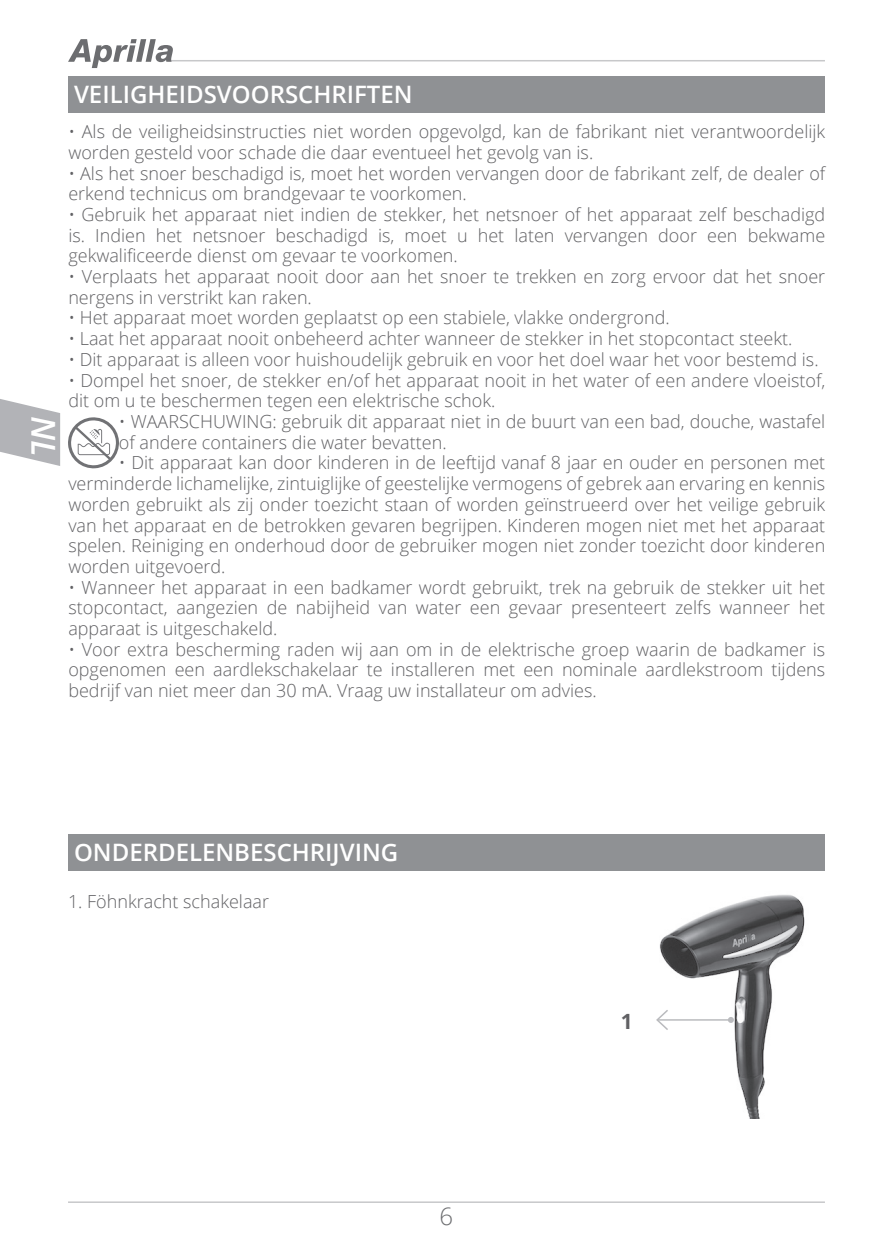
<style>
.page{position:relative;width:893px;height:1259px;background:#fff}
.page>*{position:absolute;margin:0;border:0;box-sizing:border-box;transform-origin:0 0}
.t1{font:italic 600 33px "Open Sans";color:#fff}
.t2{font:600 24px "Open Sans";color:#fff}
.t3{font:300 24px "Open Sans";color:#6c6d70}
.t4{font:700 21px "Open Sans";color:#616164}
.t5{font:300 18px/20.7px "Open Sans";color:#616164}
</style>
<div class="page">
<hr style="left:68px;top:1201px;width:757px;height:2px;background:#c7c8ca">
<hr style="left:168px;top:60px;width:657px;height:1px;background:#c7c8ca">
<svg style="left:68px;top:39px;width:105px;height:29px"></svg>
<svg style="left:0;top:399px;width:60px;height:67px"></svg>
<div style="left:68px;top:76px;width:757px;height:37px;background:#8f9194"></div>
<div style="left:68px;top:834px;width:757px;height:36px;background:#8f9194"></div>
<svg style="left:68px;top:417px;width:51px;height:52px"></svg>
<img style="left:660px;top:894px;width:145px;height:224px">
<hr style="left:657px;top:1019px;width:74px;height:1px;background:#babbbe">
<svg style="left:728px;top:1016px;width:6px;height:7px"></svg>
<svg style="left:656px;top:1008px;width:14px;height:23px"></svg>
<h1 class="t1" style="left:66px;top:416px;width:42px;rotate:90deg">NL</h1>
<h2 class="t2" style="left:74px;top:78px;width:340px">VEILIGHEIDSVOORSCHRIFTEN</h2>
<p class="t5" style="left:68px;top:121px;width:758px">• Als de veiligheidsinstructies niet worden opgevolgd, kan de fabrikant niet verantwoordelijk worden gesteld voor schade die daar eventueel het gevolg van is.</p>
<p class="t5" style="left:68px;top:162px;width:758px">• Als het snoer beschadigd is, moet het worden vervangen door de fabrikant zelf, de dealer of erkend technicus om brandgevaar te voorkomen.</p>
<p class="t5" style="left:68px;top:203px;width:758px;text-align:justify">• Gebruik het apparaat niet indien de stekker, het netsnoer of het apparaat zelf beschadigd is. Indien het netsnoer beschadigd is, moet u het laten vervangen door een bekwame gekwalificeerde dienst om gevaar te voorkomen.</p>
<p class="t5" style="left:68px;top:266px;width:758px">• Verplaats het apparaat nooit door aan het snoer te trekken en zorg ervoor dat het snoer nergens in verstrikt kan raken.</p>
<p class="t5" style="left:68px;top:307px;width:603px">• Het apparaat moet worden geplaatst op een stabiele, vlakke ondergrond.</p>
<p class="t5" style="left:68px;top:328px;width:726px">• Laat het apparaat nooit onbeheerd achter wanneer de stekker in het stopcontact steekt.</p>
<p class="t5" style="left:68px;top:348px;width:752px">• Dit apparaat is alleen voor huishoudelijk gebruik en voor het doel waar het voor bestemd is.</p>
<p class="t5" style="left:68px;top:369px;width:758px">• Dompel het snoer, de stekker en/of het apparaat nooit in het water of een andere vloeistof, dit om u te beschermen tegen een elektrische schok.</p>
<p class="t5" style="left:119px;top:410px;width:708px">• WAARSCHUWING: gebruik dit apparaat niet in de buurt van een bad, douche, wastafel of andere containers die water bevatten.</p>
<p class="t5" style="left:68px;top:452px;width:758px;text-align:justify;text-indent:51px">• Dit apparaat kan door kinderen in de leeftijd vanaf 8 jaar en ouder en personen met verminderde lichamelijke, zintuiglijke of geestelijke vermogens of gebrek aan ervaring en kennis worden gebruikt als zij onder toezicht staan of worden geïnstrueerd over het veilige gebruik van het apparaat en de betrokken gevaren begrijpen. Kinderen mogen niet met het apparaat spelen. Reiniging en onderhoud door de gebruiker mogen niet zonder toezicht door kinderen worden uitgevoerd.</p>
<p class="t5" style="left:68px;top:576px;width:758px;text-align:justify">• Wanneer het apparaat in een badkamer wordt gebruikt, trek na gebruik de stekker uit het stopcontact, aangezien de nabijheid van water een gevaar presenteert zelfs wanneer het apparaat is uitgeschakeld.</p>
<p class="t5" style="left:68px;top:638px;width:758px;text-align:justify">• Voor extra bescherming raden wij aan om in de elektrische groep waarin de badkamer is opgenomen een aardlekschakelaar te installeren met een nominale aardlekstroom tijdens bedrijf van niet meer dan 30 mA. Vraag uw installateur om advies.</p>
<h2 class="t2" style="left:74px;top:836px;width:326px">ONDERDELENBESCHRIJVING</h2>
<p class="t5" style="left:68px;top:890px;width:203px">1. Föhnkracht schakelaar</p>
<p class="t4" style="left:621px;top:1006px;width:13px">1</p>
<h2 class="t3" style="left:440px;top:1200px;width:15px">6</h2>
</div>
